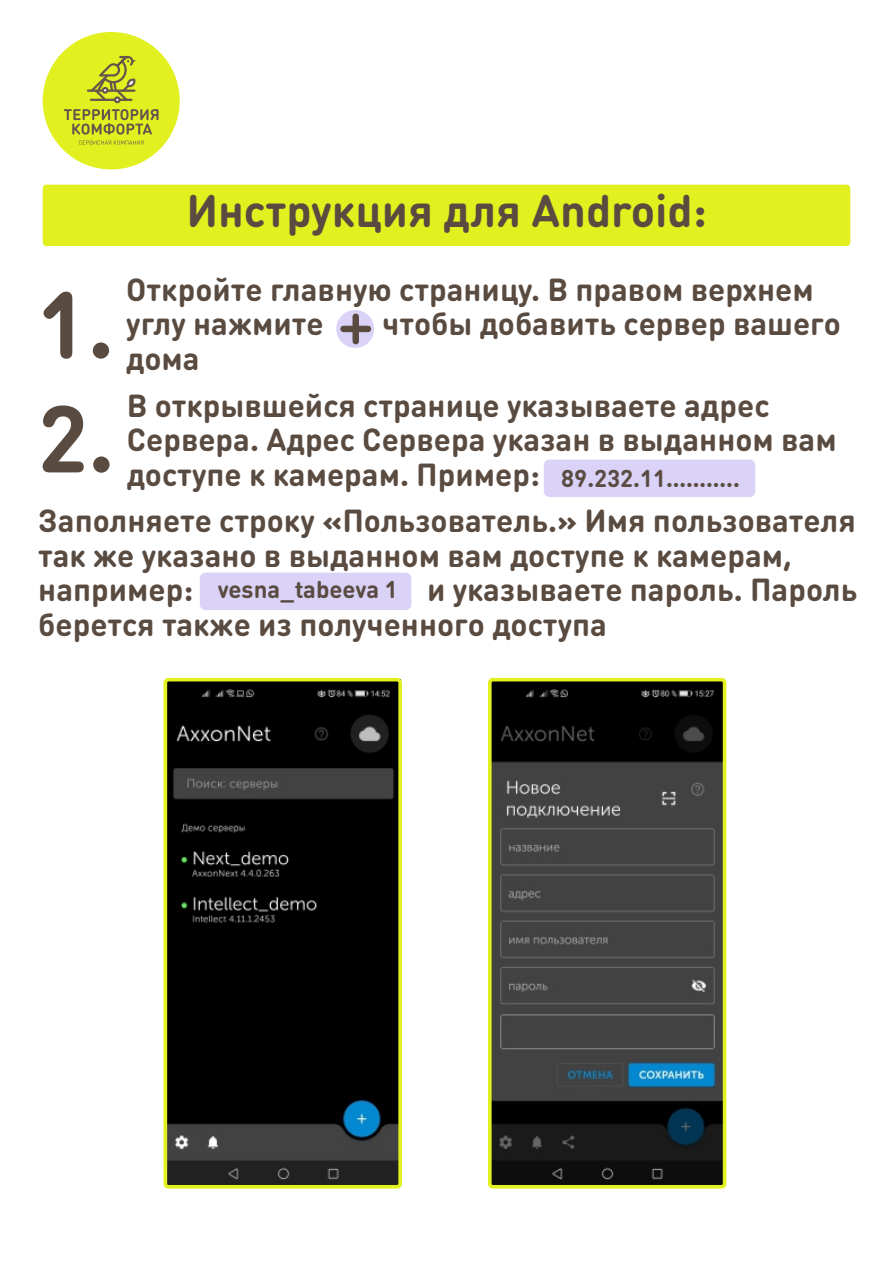
<style>
.page{position:relative;width:893px;height:1263px;background:#fff}
.page>*{position:absolute;margin:0;border:0;box-sizing:border-box;transform-origin:0 0}
.t1{font:700 93.3px "DIN Round Pro";color:#5a4b41}
.t2{font:500 70.05px "DIN Round Pro";color:#5a4b41}
.t3{font:700 45px "DIN Round Pro";color:#5a4b41}
.t4{font:700 31.5px/34.7px "DIN Round Pro";color:#5a4b41}
.t5{font:700 24px "DIN Round Pro";color:#5a4b41}
.s1{font-size:24px}
</style>
<div class="page">
<img style="left:493px;top:683px;width:228px;height:500px">
<img style="left:169px;top:683px;width:228px;height:500px">
<div style="left:43px;top:185px;width:807px;height:61px;background:#e1f01e;border-radius:4px"></div>
<div style="left:43px;top:32px;width:137px;height:137px;background:#e1f01e;border-radius:50%"></div>
<svg style="left:64px;top:109px;width:95px;height:36px"></svg>
<hr style="left:87px;top:90px;width:49px;height:2px;background:#66574c">
<hr style="left:90px;top:99px;width:43px;height:2px;background:#66574c">
<svg style="left:91px;top:56px;width:45px;height:47px"></svg>
<div style="left:336px;top:310px;width:38px;height:38px;background:#dad2f7;border-radius:50%"></div>
<div style="left:544px;top:460px;width:211px;height:37px;background:#dad2f7;border-radius:6px"></div>
<div style="left:200px;top:573px;width:211px;height:37px;background:#dad2f7;border-radius:6px"></div>
<div style="left:164px;top:678px;width:238px;height:510px;border:4px solid #e1f01e;border-radius:3px"></div>
<div style="left:488px;top:678px;width:238px;height:510px;border:4px solid #e1f01e;border-radius:3px"></div>
<h1 class="t1" style="left:37px;top:287px;width:79px">1.</h1>
<h3 class="t3" style="left:186px;top:193px;width:522px">Инструкция для Android:</h3>
<p class="t4" style="left:126px;top:275px;width:689px">Откройте главную страницу. В правом верхнем углу нажмите</p>
<p class="t4" style="left:382px;top:310px;width:460px">чтобы добавить сервер вашего</p>
<h2 class="t2" style="left:337px;top:295px;width:39px">+</h2>
<p class="t4" style="left:126px;top:344px;width:75px">дома</p>
<p class="t4" style="left:127px;top:391px;width:711px">В открывшейся странице указываете адрес<br>Сервера. Адрес Сервера указан в выданном вам</p>
<h1 class="t1" style="left:37px;top:401px;width:79px">2.</h1>
<p class="t4" style="left:38px;top:455px;width:819px;line-height:46px;text-indent:88px">доступе к камерам. Пример: <span class="s1">89.232.11………..<br></span>Заполняете строку «Пользователь.» Имя пользователя</p>
<p class="t4" style="left:38px;top:541px;width:755px">так же указано в выданном вам доступе к камерам, например:</p>
<p class="t4" style="left:38px;top:576px;width:821px;text-indent:389px">и указываете пароль. Пароль берется также из полученного доступа</p>
<p class="t5" style="left:218px;top:579px;width:181px">vesna_tabeeva 1</p>
</div>
